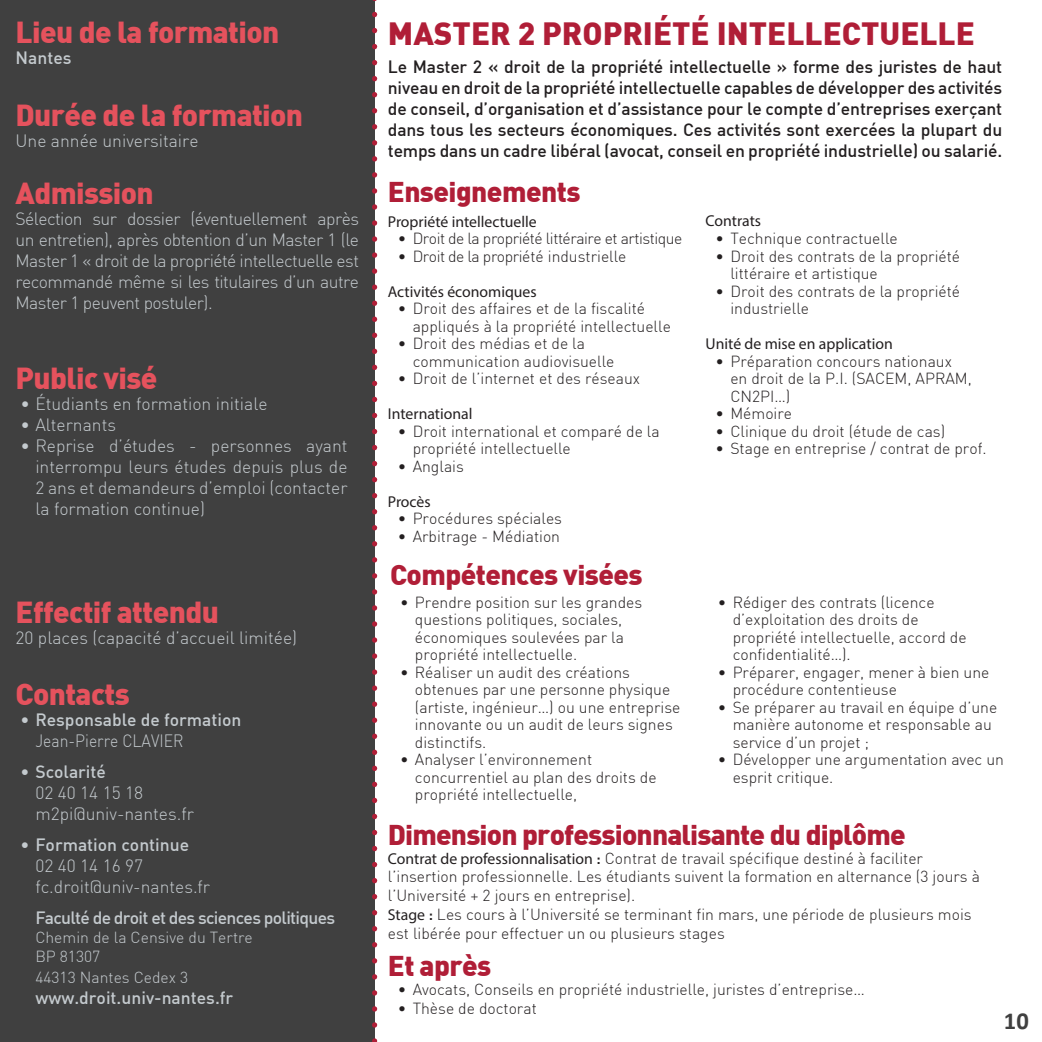
<style>
.page{position:relative;width:1042px;height:1042px;background:#fff}
.page>*{position:absolute;margin:0;border:0;box-sizing:border-box;transform-origin:0 0}
.t1{font:900 31.5px "DIN";color:#b01e37}
.t2{font:900 29.75px "DIN";letter-spacing:-.02em;color:#e5525d}
.t3{font:900 28px "DIN";letter-spacing:-.03em;color:#b01e37}
.t4{font:700 24.5px "Calibri";color:#404040}
.t5{font:300 17.5px/21px "DIN";color:#c4cace;text-align:justify}
.t6{font:500 17.5px/21px "DIN";letter-spacing:-.01em;color:#231f20;text-align:justify}
.t7{font:500 17.5px "DIN";color:#c4cace}
.t8{font:500 17.5px "DIN";letter-spacing:-.04em;color:#c4cace}
.t9{font:300 17.5px "DIN";color:#c4cace;scale:.9 1}
.t10{font:300 15.75px/17.5px "DIN";color:#231f20}
.t11{font:15.75px "Myriad Pro";color:#231f20}
.t12{font:300 15.75px/18.9px "DIN";color:#c4cace}
.t13{font:300 15.75px "DIN";letter-spacing:-.03em;color:#231f20}
.s1{font-family:"Myriad Pro";font-weight:400}
.s2{font-weight:500}
</style>
<div class="page">
<div style="left:0;top:0;width:375px;height:1042px;background:#404040"></div>
<svg style="left:372px;top:0;width:5px;height:1042px"></svg>
<h2 class="t2" style="left:16px;top:12px;width:265px">Lieu de la formation</h2>
<p class="t7" style="left:16px;top:46px;width:58px">Nantes</p>
<h2 class="t2" style="left:16px;top:95px;width:289px">Durée de la formation</h2>
<p class="t5" style="left:16px;top:130px;width:185px">Une année universitaire</p>
<h2 class="t2" style="left:16px;top:174px;width:140px">Admission</h2>
<p class="t5" style="left:16px;top:208px;width:345px">Sélection sur dossier (éventuellement après un entretien), après obtention d’un Master 1 (le Master 1 « droit de la propriété intellectuelle est recommandé même si les titulaires d’un autre Master 1 peuvent postuler).</p>
<h2 class="t2" style="left:16px;top:358px;width:143px">Public visé</h2>
<p class="t5" style="left:20px;top:393px;width:249px">• Étudiants en formation initiale</p>
<p class="t5" style="left:20px;top:414px;width:97px">• Alternants</p>
<p class="t5" style="left:35px;top:435px;width:314px;text-indent:-15px">• Reprise d’études - personnes ayant interrompu leurs études depuis plus de 2 ans et demandeurs d’emploi (contacter la formation continue)</p>
<h2 class="t2" style="left:16px;top:592px;width:205px">Effectif attendu</h2>
<p class="t5" style="left:16px;top:627px;width:283px">20 places (capacité d’accueil limitée)</p>
<h2 class="t2" style="left:16px;top:674px;width:116px">Contacts</h2>
<p class="t7" style="left:20px;top:708px;width:222px">• Responsable de formation</p>
<p class="t9" style="left:35px;top:730px;width:166px">Jean-Pierre CLAVIER</p>
<p class="t7" style="left:20px;top:760px;width:87px">• Scolarité</p>
<p class="t5" style="left:35px;top:782px;width:160px">02 40 14 15 18 m2pi@univ-nantes.fr</p>
<p class="t7" style="left:20px;top:833px;width:170px">• Formation continue</p>
<p class="t5" style="left:35px;top:855px;width:176px">02 40 14 16 97 fc.droit@univ-nantes.fr</p>
<p class="t8" style="left:35px;top:906px;width:301px">Faculté de droit et des sciences politiques</p>
<p class="t12" style="left:35px;top:927px;width:219px">Chemin de la Censive du Tertre<br>BP 81307</p>
<p class="t12" style="left:35px;top:967px;width:154px">44313 Nantes Cedex 3</p>
<p class="t7" style="left:35px;top:986px;width:199px">www.droit.univ-nantes.fr</p>
<h1 class="t1" style="left:388px;top:13px;width:588px">MASTER 2 PROPRIÉTÉ INTELLECTUELLE</h1>
<p class="t6" style="left:388px;top:56px;width:616px">Le Master 2 « droit de la propriété intellectuelle » forme des juristes de haut niveau en droit de la propriété intellectuelle capables de développer des activités de conseil, d’organisation et d’assistance pour le compte d’entreprises exerçant dans tous les secteurs économiques. Ces activités sont exercées la plupart du temps dans un cadre libéral (avocat, conseil en propriété industrielle) ou salarié.</p>
<h3 class="t3" style="left:388px;top:173px;width:194px">Enseignements</h3>
<p class="t11" style="left:388px;top:211px;width:150px">Propriété intellectuelle</p>
<p class="t13" style="left:398px;top:229px;width:286px">• Droit de la propriété littéraire et artistique</p>
<p class="t10" style="left:398px;top:247px;width:230px">• Droit de la propriété industrielle</p>
<p class="t11" style="left:388px;top:281px;width:150px">Activités économiques</p>
<p class="t10" style="left:413px;top:299px;width:260px;text-indent:-15px">• Droit des affaires et de la fiscalité appliqués à la propriété intellectuelle</p>
<p class="t10" style="left:413px;top:334px;width:203px;text-indent:-15px">• Droit des médias et de la communication audiovisuelle</p>
<p class="t10" style="left:398px;top:369px;width:244px">• Droit de l’internet et des réseaux</p>
<p class="t11" style="left:388px;top:404px;width:86px">International</p>
<p class="t10" style="left:413px;top:422px;width:249px;text-indent:-15px">• Droit international et comparé de la propriété intellectuelle</p>
<p class="t10" style="left:398px;top:457px;width:68px">• Anglais</p>
<p class="t11" style="left:388px;top:491px;width:44px">Procès</p>
<p class="t10" style="left:398px;top:509px;width:166px">• Procédures spéciales</p>
<p class="t10" style="left:398px;top:527px;width:164px">• Arbitrage - Médiation</p>
<h3 class="t3" style="left:390px;top:556px;width:254px">Compétences visées</h3>
<p class="t10" style="left:415px;top:593px;width:229px;text-indent:-15px">• Prendre position sur les grandes questions politiques, sociales, économiques soulevées par la propriété intellectuelle.</p>
<p class="t10" style="left:415px;top:663px;width:267px;text-indent:-15px">• Réaliser un audit des créations obtenues par une personne physique (artiste, ingénieur…) ou une entreprise innovante ou un audit de leurs signes distinctifs.</p>
<p class="t10" style="left:415px;top:750px;width:243px;text-indent:-15px">• Analyser l’environnement concurrentiel au plan des droits de propriété intellectuelle,</p>
<p class="t11" style="left:705px;top:211px;width:57px">Contrats</p>
<p class="t10" style="left:715px;top:229px;width:184px">• Technique contractuelle</p>
<p class="t10" style="left:730px;top:247px;width:231px;text-indent:-15px">• Droit des contrats de la propriété littéraire et artistique</p>
<p class="t10" style="left:730px;top:282px;width:231px;text-indent:-15px">• Droit des contrats de la propriété industrielle</p>
<p class="t11" style="left:705px;top:334px;width:189px">Unité de mise en application</p>
<p class="t10" style="left:730px;top:352px;width:243px;text-indent:-15px">• Préparation concours nationaux en droit de la P.I. (SACEM, APRAM,<br>CN2PI…)</p>
<p class="t10" style="left:715px;top:404px;width:78px">• Mémoire</p>
<p class="t10" style="left:715px;top:422px;width:231px">• Clinique du droit (étude de cas)</p>
<p class="t10" style="left:715px;top:439px;width:273px">• Stage en entreprise / contrat de prof.</p>
<p class="t10" style="left:732px;top:593px;width:235px;text-indent:-15px">• Rédiger des contrats (licence d’exploitation des droits de propriété intellectuelle, accord de confidentialité…).</p>
<p class="t10" style="left:732px;top:663px;width:258px;text-indent:-15px">• Préparer, engager, mener à bien une procédure contentieuse</p>
<p class="t10" style="left:732px;top:698px;width:266px;text-indent:-15px">• Se préparer au travail en équipe d’une manière autonome et responsable au service d’un projet ;</p>
<p class="t10" style="left:732px;top:750px;width:273px;text-indent:-15px">• Développer une argumentation avec un esprit critique.</p>
<h3 class="t3" style="left:388px;top:816px;width:519px">Dimension professionnalisante du diplôme</h3>
<p class="t10" style="left:388px;top:848px;width:594px;line-height:18.9px"><span class="s1">Contrat de professionnalisation</span> <span class="s2">:</span> Contrat de travail spécifique destiné à faciliter l’insertion professionnelle. Les étudiants suivent la formation en alternance (3 jours à l’Université + 2 jours en entreprise).<br><span class="s1">Stage</span> <span class="s2">:</span> Les cours à l’Université se terminant fin mars, une période de plusieurs mois est libérée pour effectuer un ou plusieurs stages</p>
<h3 class="t3" style="left:388px;top:947px;width:105px">Et après</h3>
<p class="t10" style="left:398px;top:980px;width:468px">• Avocats, Conseils en propriété industrielle, juristes d’entreprise…</p>
<p class="t10" style="left:398px;top:999px;width:140px">• Thèse de doctorat</p>
<h3 class="t4" style="left:1004px;top:1005px;width:26px">10</h3>
</div>
